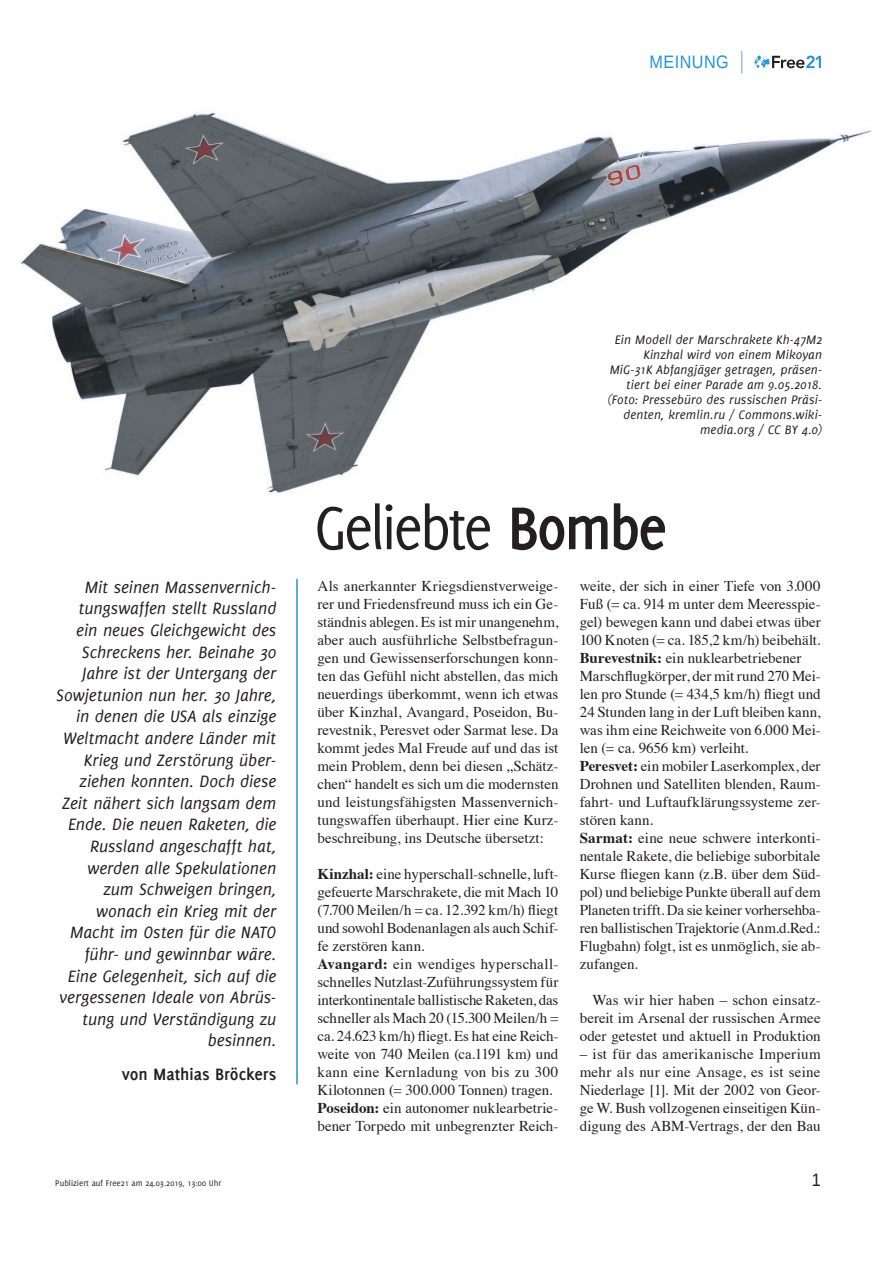
<style>
.page{position:relative;width:893px;height:1263px;background:#fff}
.page>*{position:absolute;margin:0;border:0;box-sizing:border-box;transform-origin:0 0}
.t1{font:66px "Delicious";letter-spacing:-.05em;color:#231f20;scale:.94 1}
.t2{font:italic 18px/21.6px "Delicious";color:#231f20;text-align:right}
.t3{font:700 18px "Delicious";color:#231f20}
.t4{font:18px "Liberation Sans";letter-spacing:.03em;color:#2a92d0;scale:.9 1}
.t5{font:18px "Liberation Sans";color:#231f20;scale:.9 1}
.t6{font:15px/18px "Times";letter-spacing:-.005em;color:#231f20;text-align:justify}
.t7{font:italic 13.5px/15px "Delicious";letter-spacing:.01em;color:#231f20;text-align:right}
.t8{font:9px "Delicious";color:#231f20}
.s1{font-weight:700}
</style>
<div class="page">
<svg style="left:755px;top:55px;width:66px;height:13px"></svg>
<svg style="left:741px;top:51px;width:1px;height:23px"></svg>
<img style="left:21px;top:112px;width:851px;height:381px">
<hr style="left:296px;top:579px;width:2px;height:505px;background:#2a92d0">
<p class="t4" style="left:649px;top:52px;width:90px">MEINUNG</p>
<p class="t7" style="left:607px;top:332px;width:216px">Ein Modell der Marschrakete Kh-47M2<br>Kinzhal wird von einem Mikoyan MiG-31K Abfangjäger getragen, präsen&shy;tiert bei einer Parade am 9.05.2018. (Foto: Pressebüro des russischen Präsi&shy;denten, kremlin.ru / Commons.wiki&shy;media.org / CC BY 4.0)</p>
<p class="t2" style="left:56px;top:576px;width:222px">Mit seinen Massenvernich&shy;tungswaffen stellt Russland ein neues Gleichgewicht des<br>Schreckens her. Beinahe 30<br>Jahre ist der Untergang der<br>Sowjetunion nun her. 30 Jahre, in denen die USA als einzige<br>Weltmacht andere Länder mit<br>Krieg und Zerstörung über&shy;ziehen konnten. Doch diese<br>Zeit nähert sich langsam dem<br>Ende. Die neuen Raketen, die<br>Russland angeschafft hat, werden alle Spekulationen zum Schweigen bringen, wonach ein Krieg mit der<br>Macht im Osten für die NATO führ- und gewinnbar wäre.<br>Eine Gelegenheit, sich auf die vergessenen Ideale von Abrüs&shy;tung und Verständigung zu besinnen.</p>
<p class="t3" style="left:122px;top:1064px;width:156px">von Mathias Bröckers</p>
<h1 class="t1" style="left:314px;top:490px;width:377px">Geliebte <span class="s1">Bombe</span></h1>
<p class="t6" style="left:317px;top:576px;width:242px">Als anerkannter Kriegsdienstverweige&shy;rer und Friedensfreund muss ich ein Ge&shy;ständnis ablegen. Es ist mir unangenehm, aber auch ausführliche Selbstbefragun&shy;gen und Gewissenserforschungen konn&shy;ten das Gefühl nicht abstellen, das mich neuerdings überkommt, wenn ich etwas über Kinzhal, Avangard, Poseidon, Bu&shy;revestnik, Peresvet oder Sarmat lese. Da kommt jedes Mal Freude auf und das ist mein Problem, denn bei diesen „Schätz&shy;chen“ handelt es sich um die modernsten und leistungsfähigsten Massenvernich&shy;tungswaffen überhaupt. Hier eine Kurz&shy;beschreibung, ins Deutsche übersetzt:</p>
<p class="t6" style="left:317px;top:864px;width:242px;text-align:left"><span class="s1">Kinzhal:</span> eine hyperschall-schnelle, luft&shy;gefeuerte Marschrakete, die mit Mach 10 (7.700 Meilen/h = ca. 12.392 km/h) fliegt und sowohl Bodenanlagen als auch Schif&shy;fe zerstören kann.<br><span class="s1">Avangard:</span> ein wendiges hyperschall&shy;schnelles Nutzlast-Zuführungssystem für interkontinentale ballistische Raketen, das schneller als Mach 20 (15.300 Meilen/h = ca. 24.623 km/h) fliegt. Es hat eine Reich&shy;weite von 740 Meilen (ca.1191 km) und kann eine Kernladung von bis zu 300<br>Kilotonnen (= 300.000 Tonnen) tragen.<br><span class="s1">Poseidon:</span> ein autonomer nuklearbetrie&shy;bener Torpedo mit unbegrenzter Reich-</p>
<p class="t6" style="left:580px;top:576px;width:242px;text-align:left">weite, der sich in einer Tiefe von 3.000<br>Fuß (= ca. 914 m unter dem Meeresspie&shy;gel) bewegen kann und dabei etwas über 100 Knoten (= ca. 185,2 km/h) beibehält.<br><span class="s1">Burevestnik:</span> ein nuklearbetriebener Marschflugkörper, der mit rund 270 Mei&shy;len pro Stunde (= 434,5 km/h) fliegt und 24 Stunden lang in der Luft bleiben kann, was ihm eine Reichweite von 6.000 Mei&shy;len (= ca. 9656 km) verleiht.<br><span class="s1">Peresvet:</span> ein mobiler Laserkomplex, der Drohnen und Satelliten blenden, Raum&shy;fahrt- und Luftaufklärungssysteme zer&shy;stören kann.<br><span class="s1">Sarmat:</span> eine neue schwere interkonti&shy;nentale Rakete, die beliebige suborbitale Kurse fliegen kann (z.B. über dem Süd&shy;pol) und beliebige Punkte überall auf dem Planeten trifft. Da sie keiner vorhersehba&shy;ren ballistischen Trajektorie (Anm.d.Red.:<br>Flugbahn) folgt, ist es unmöglich, sie ab&shy;zufangen.</p>
<p class="t6" style="left:580px;top:990px;width:242px;text-indent:13px">Was wir hier haben – schon einsatz&shy;bereit im Arsenal der russischen Armee oder getestet und aktuell in Produktion</p>
<p class="t6" style="left:580px;top:1044px;width:242px">– ist für das amerikanische Imperium mehr als nur eine Ansage, es ist seine Niederlage [1]. Mit der 2002 von Geor&shy;ge W. Bush vollzogenen einseitigen Kün&shy;digung des ABM-Vertrags, der den Bau</p>
<p class="t8" style="left:55px;top:1177px;width:168px">Publiziert auf Free21 am 24.03.2019, 13:00 Uhr</p>
<p class="t5" style="left:812px;top:1169px;width:12px">1</p>
</div>
